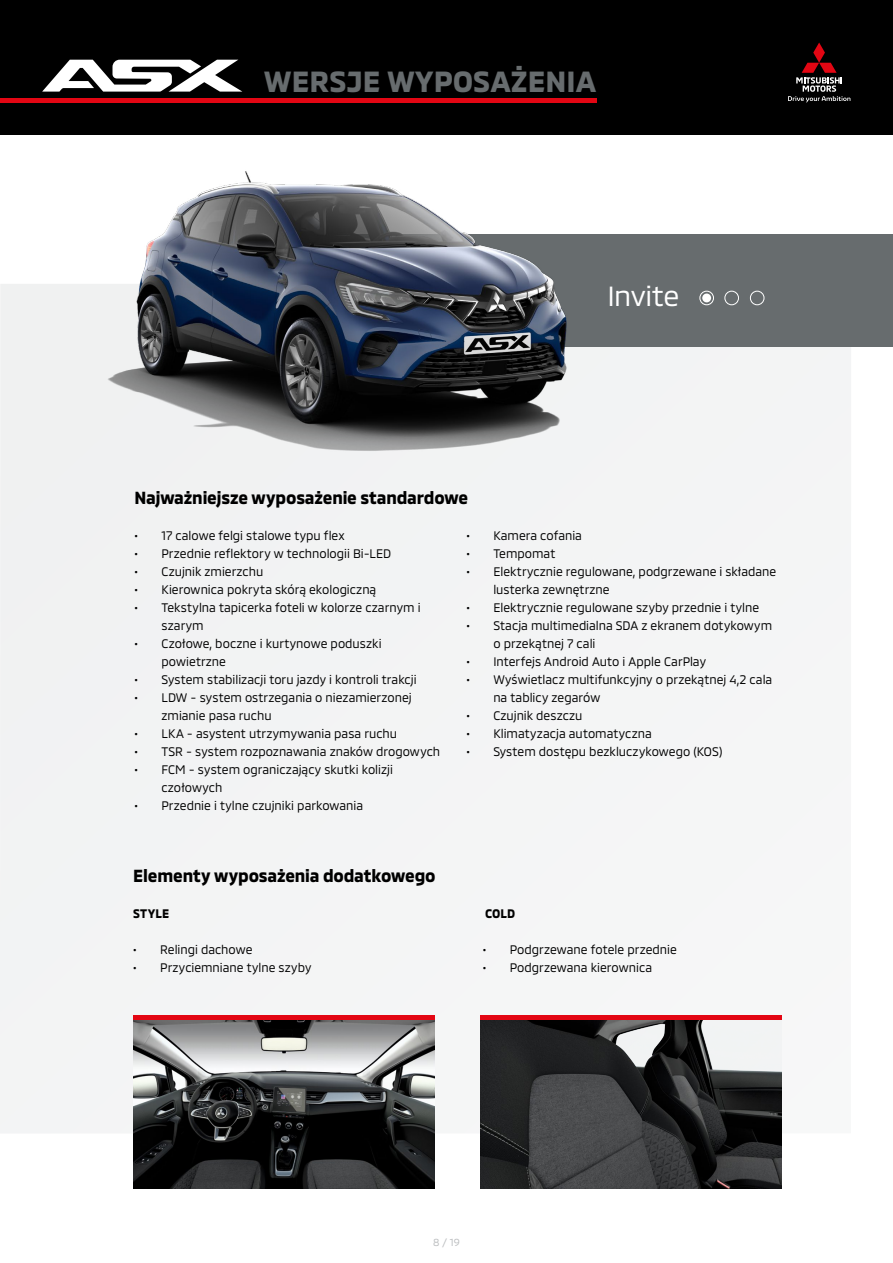
<style>
.page{position:relative;width:893px;height:1263px;background:#fff}
.page>*{position:absolute;margin:0;border:0;box-sizing:border-box;transform-origin:0 0}
.t1{font:700 30px "MMC";color:#676c6e}
.t2{font:28.5px "MMC";letter-spacing:-.02em;color:#fff}
.t3{font:700 18px "MMC";letter-spacing:-.01em;color:#000;scale:.95 1}
.t4{font:12.75px/18px "MMC";color:#000;scale:.95 1}
.t5{font:700 12.75px "MMC";letter-spacing:.005em;color:#000;scale:.95 1}
.t6{font:10.5px "MMC";color:#bcbec0}
</style>
<div class="page">
<div style="left:0;top:284px;width:851px;height:849px;background:#f3f4f4"></div>
<div style="left:262px;top:234px;width:631px;height:113px;background:#676c6e"></div>
<img style="left:107px;top:171px;width:460px;height:280px">
<img style="left:133px;top:1019px;width:301px;height:169px">
<hr style="left:133px;top:1015px;width:301px;height:4px;background:#e30613">
<img style="left:480px;top:1019px;width:301px;height:169px">
<hr style="left:480px;top:1015px;width:301px;height:4px;background:#e30613">
<div style="left:0;top:0;width:893px;height:134px;background:#000"></div>
<svg style="left:42px;top:60px;width:200px;height:32px"></svg>
<div style="left:0;top:98px;width:597px;height:5px;background:#e30613"></div>
<svg style="left:788px;top:43px;width:62px;height:60px"></svg>
<div style="left:699px;top:291px;width:15px;height:14px;border:1px solid #fff;border-radius:50%"></div>
<div style="left:724px;top:291px;width:15px;height:14px;border:1px solid #fff;border-radius:50%"></div>
<div style="left:750px;top:291px;width:14px;height:14px;border:1px solid #fff;border-radius:50%"></div>
<div style="left:702px;top:294px;width:9px;height:8px;background:#fff;border-radius:50%"></div>
<h1 class="t1" style="left:264px;top:57px;width:334px">WERSJE WYPOSAŻENIA</h1>
<h3 class="t3" style="left:134px;top:483px;width:353px">Najważniejsze wyposażenie standardowe</h3>
<h2 class="t2" style="left:607px;top:273px;width:73px">Invite</h2>
<p class="t4" style="left:135px;top:525px;width:223px">• 17 calowe felgi stalowe typu flex</p>
<p class="t4" style="left:135px;top:543px;width:272px">• Przednie reflektory w technologii Bi-LED</p>
<p class="t4" style="left:135px;top:561px;width:137px">• Czujnik zmierzchu</p>
<p class="t4" style="left:135px;top:579px;width:256px">• Kierownica pokryta skórą ekologiczną</p>
<p class="t4" style="left:162px;top:597px;width:274px;text-indent:-27px">• Tekstylna tapicerka foteli w kolorze czarnym i szarym</p>
<p class="t4" style="left:162px;top:633px;width:233px;text-indent:-27px">• Czołowe, boczne i kurtynowe poduszki powietrzne</p>
<p class="t4" style="left:135px;top:669px;width:298px">• System stabilizacji toru jazdy i kontroli trakcji</p>
<p class="t4" style="left:162px;top:687px;width:265px;text-indent:-27px">• LDW - system ostrzegania o niezamierzonej zmianie pasa ruchu</p>
<p class="t4" style="left:135px;top:723px;width:278px">• LKA - asystent utrzymywania pasa ruchu</p>
<p class="t4" style="left:135px;top:741px;width:323px">• TSR - system rozpoznawania znaków drogowych</p>
<p class="t4" style="left:162px;top:759px;width:245px;text-indent:-27px">• FCM - system ograniczający skutki kolizji czołowych</p>
<p class="t4" style="left:135px;top:795px;width:242px">• Przednie i tylne czujniki parkowania</p>
<h3 class="t3" style="left:133px;top:861px;width:320px">Elementy wyposażenia dodatkowego</h3>
<p class="t4" style="left:466px;top:525px;width:123px">• Kamera cofania</p>
<p class="t4" style="left:466px;top:543px;width:95px">• Tempomat</p>
<p class="t4" style="left:493px;top:561px;width:299px;text-indent:-27px">• Elektrycznie regulowane, podgrzewane i składane lusterka zewnętrzne</p>
<p class="t4" style="left:466px;top:597px;width:310px">• Elektrycznie regulowane szyby przednie i tylne</p>
<p class="t4" style="left:493px;top:615px;width:295px;text-indent:-27px">• Stacja multimedialna SDA z ekranem dotykowym o przekątnej 7 cali</p>
<p class="t4" style="left:466px;top:651px;width:254px">• Interfejs Android Auto i Apple CarPlay</p>
<p class="t4" style="left:493px;top:669px;width:295px;text-indent:-27px">• Wyświetlacz multifunkcyjny o przekątnej 4,2 cala na tablicy zegarów</p>
<p class="t4" style="left:466px;top:705px;width:124px">• Czujnik deszczu</p>
<p class="t4" style="left:466px;top:723px;width:197px">• Klimatyzacja automatyczna</p>
<p class="t4" style="left:466px;top:741px;width:271px">• System dostępu bezkluczykowego (KOS)</p>
<p class="t5" style="left:133px;top:903px;width:40px">STYLE</p>
<p class="t5" style="left:485px;top:903px;width:33px">COLD</p>
<p class="t4" style="left:133px;top:939px;width:127px">• Relingi dachowe</p>
<p class="t4" style="left:133px;top:957px;width:189px">• Przyciemniane tylne szyby</p>
<p class="t4" style="left:483px;top:939px;width:206px">• Podgrzewane fotele przednie</p>
<p class="t4" style="left:483px;top:957px;width:180px">• Podgrzewana kierownica</p>
<p class="t6" style="left:433px;top:1233px;width:28px">8 / 19</p>
</div>
